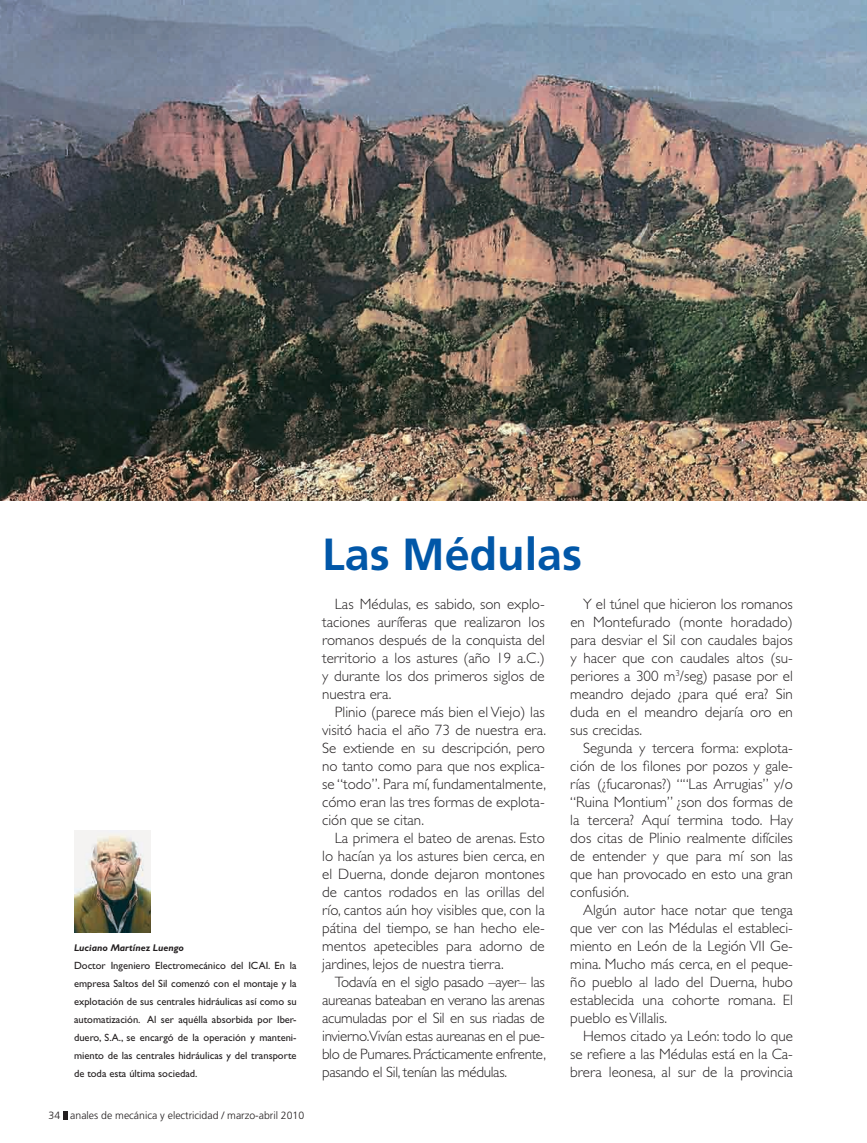
<style>
.page{position:relative;width:867px;height:1143px;background:#fff}
.page>*{position:absolute;margin:0;border:0;box-sizing:border-box;transform-origin:0 0}
.titulo_tecnico{font:700 45px "Frutiger LT Std";color:#0157a8}
.texto_comun{font:300 15px/18px "Gill Sans Std";color:#231f20;text-align:justify}
.curriculum{font:10.5px/18px "Gill Sans Std";color:#231f20;text-align:justify}
.t1{font:300 10.5px "Frutiger LT Std";color:#231f20}
.autor{font:italic 700 9.75px "Gill Sans Std";color:#231f20}
</style>
<div class="page">
<svg style="left:63px;top:1111px;width:4px;height:8px"></svg>
<img style="left:0;top:0;width:867px;height:501px">
<img style="left:74px;top:831px;width:77px;height:102px">
<p class="autor" style="left:74px;top:942px;width:112px">Luciano Martínez Luengo</p>
<p class="curriculum" style="left:74px;top:956px;width:224px">Doctor Ingeniero Electromecánico del ICAI. En la empresa Saltos del Sil comenzó con el montaje y la explotación de sus centrales hidráulicas así como su automatización. Al ser aquélla absorbida por Iber&shy;duero, S.A., se encargó de la operación y manteni&shy;miento de las centrales hidráulicas y del transporte de toda esta última sociedad.</p>
<p class="t1" style="left:49px;top:1110px;width:257px">34 anales de mecánica y electricidad / marzo-abril 2010</p>
<p class="titulo_tecnico" style="left:322px;top:528px;width:262px">Las Médulas</p>
<p class="texto_comun" style="left:322px;top:595px;width:224px;text-indent:13px">Las Médulas, es sabido, son explo&shy;taciones auríferas que realizaron los romanos después de la conquista del territorio a los astures (año 19 a.C.) y durante los dos primeros siglos de nuestra era.</p>
<p class="texto_comun" style="left:322px;top:703px;width:225px;text-indent:13px">Plinio (parece más bien el Viejo) las visitó hacia el año 73 de nuestra era.<br>Se extiende en su descripción, pero no tanto como para que nos explica&shy;se “todo”. Para mí, fundamentalmente, cómo eran las tres formas de explota&shy;ción que se citan.</p>
<p class="texto_comun" style="left:322px;top:829px;width:224px;text-indent:13px">La primera el bateo de arenas. Esto lo hacían ya los astures bien cerca, en el Duerna, donde dejaron montones de cantos rodados en las orillas del río, cantos aún hoy visibles que, con la pátina del tiempo, se han hecho ele&shy;mentos apetecibles para adorno de jardines, lejos de nuestra tierra.</p>
<p class="texto_comun" style="left:322px;top:973px;width:225px;text-indent:13px">Todavía en el siglo pasado –ayer– las aureanas bateaban en verano las arenas acumuladas por el Sil en sus riadas de invierno.Vivían estas aureanas en el pue&shy;blo de Pumares. Prácticamente enfrente, pasando el Sil, tenían las médulas.</p>
<p class="texto_comun" style="left:570px;top:595px;width:224px;text-indent:13px">Y el túnel que hicieron los romanos en Montefurado (monte horadado) para desviar el Sil con caudales bajos y hacer que con caudales altos (su&shy;periores a 300 m<sup>3</sup>/seg) pasase por el meandro dejado ¿para qué era? Sin duda en el meandro dejaría oro en sus crecidas.</p>
<p class="texto_comun" style="left:570px;top:739px;width:224px;text-indent:13px">Segunda y tercera forma: explota&shy;ción de los filones por pozos y gale&shy;rías (¿fucaronas?) ““Las Arrugias” y/o “Ruina Montium” ¿son dos formas de la tercera? Aquí termina todo. Hay dos citas de Plinio realmente difíciles de entender y que para mí son las que han provocado en esto una gran confusión.</p>
<p class="texto_comun" style="left:570px;top:901px;width:224px;text-indent:13px">Algún autor hace notar que tenga que ver con las Médulas el estableci&shy;miento en León de la Legión VII Ge&shy;mina. Mucho más cerca, en el peque&shy;ño pueblo al lado del Duerna, hubo establecida una cohorte romana. El pueblo es Villalis.</p>
<p class="texto_comun" style="left:570px;top:1027px;width:224px;text-indent:13px">Hemos citado ya León: todo lo que se refiere a las Médulas está en la Ca&shy;brera leonesa, al sur de la provincia</p>
</div>
